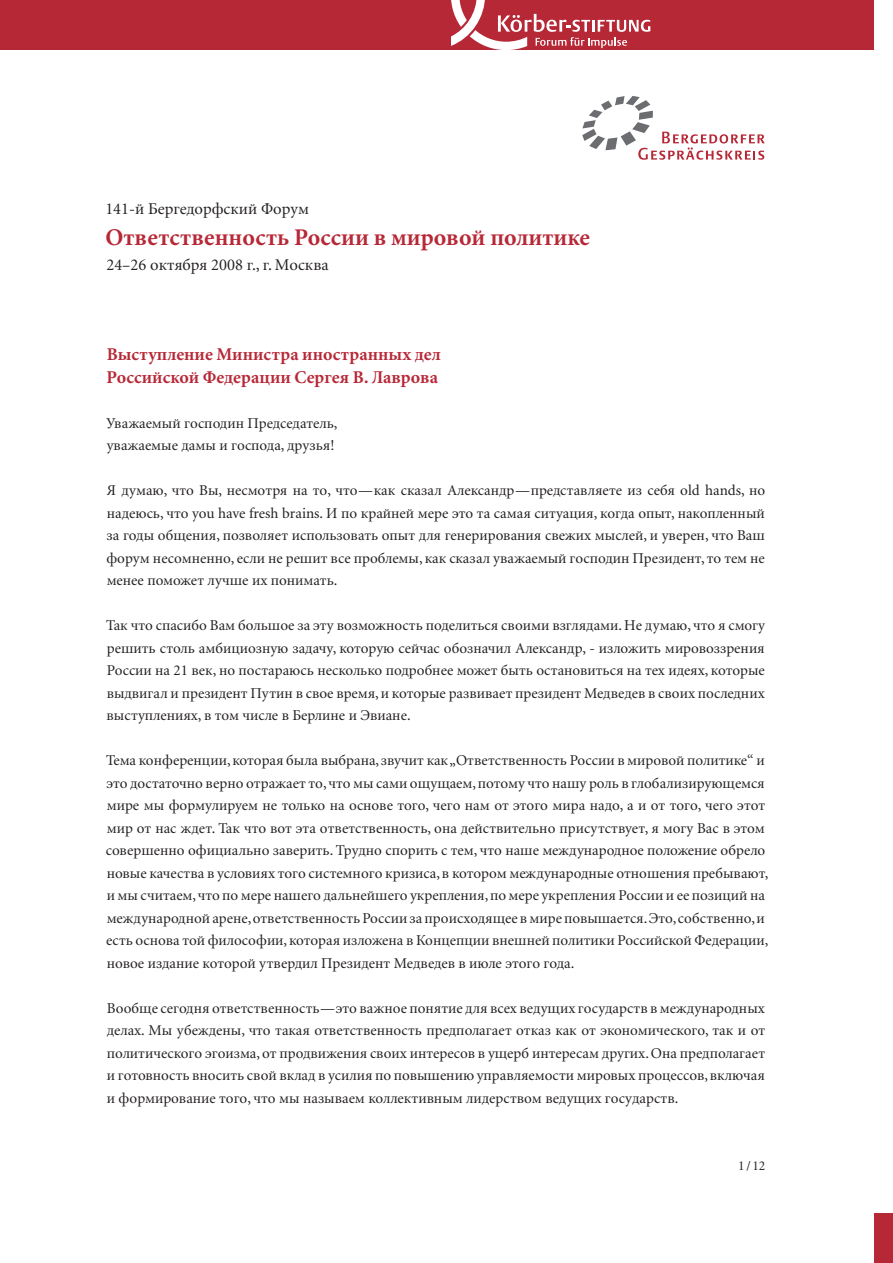
<style>
.page{position:relative;width:893px;height:1263px;background:#fff}
.page>*{position:absolute;margin:0;border:0;box-sizing:border-box;transform-origin:0 0}
.t1{font:700 24px "Minion CYR";color:#b72837}
.t2{font:700 18px/22.5px "Minion CYR";color:#b72837}
.t3{font:16.5px "Minion CYR";color:#231f20}
.t4{font:15px/22.5px "Minion CYR";color:#231f20;text-align:justify}
.t5{font:13.5px "Minion CYR";color:#231f20}
</style>
<div class="page">
<div style="left:0;top:0;width:874px;height:50px;background:#b72837"></div>
<div style="left:874px;top:1213px;width:19px;height:50px;background:#b72837"></div>
<svg style="left:451px;top:0;width:199px;height:50px"></svg>
<svg style="left:582px;top:96px;width:183px;height:64px"></svg>
<p class="t3" style="left:105px;top:199px;width:205px">1 41 -й Бергедорфский Форум</p>
<h1 class="t1" style="left:105px;top:223px;width:486px">Ответственность России в мировой политике</h1>
<p class="t3" style="left:106px;top:255px;width:224px">24–26 октября 2008 г., г. Москва</p>
<p class="t2" style="left:107px;top:343px;width:336px">Выступление Министра иностранных дел<br>Российской Федерации Сергея В. Лаврова</p>
<p class="t4" style="left:106px;top:411px;width:233px">Уважаемый господин Председатель, уважаемые дамы и господа, друзья!</p>
<p class="t4" style="left:106px;top:479px;width:660px">Я думаю, что Вы, несмотря на то, что—как сказал Александр—представляете из себя old hands, но надеюсь, что you have fresh brains. И по крайней мере это та самая ситуация, когда опыт, накопленный за годы общения, позволяет использовать опыт для генерирования свежих мыслей, и уверен, что Ваш форум несомненно, если не решит все проблемы, как сказал уважаемый господин Президент, то тем не менее поможет лучше их понимать.</p>
<p class="t4" style="left:106px;top:614px;width:660px">Так что спасибо Вам большое за эту возможность поделиться своими взглядами.Не думаю, что я смогу решить столь амбициозную задачу, которую сейчас обозначил Александр, - изложить мировоззрения России на 21 век, но постараюсь несколько подробнее может быть остановиться на тех идеях, которые выдвигал и президент Путин в свое время,и которые развивает президент Медведев в своих последних выступлениях, в том числе в Берлине и Эвиане.</p>
<p class="t4" style="left:106px;top:749px;width:664px;text-align:left">Тема конференции,которая была выбрана, звучит как„Ответственность России в мировой политике“ и это достаточно верно отражает то,что мы сами ощущаем,потому что нашу роль в глобализирующемся мире мы формулируем не только на основе того, чего нам от этого мира надо, а и от того, чего этот мир от нас ждет. Так что вот эта ответственность, она действительно присутствует, я могу Вас в этом совершенно официально заверить. Трудно спорить с тем, что наше международное положение обрело новые качества в условиях того системного кризиса, в котором международные отношения пребывают, и мы считаем,что по мере нашего дальнейшего укрепления,по мере укрепления России и ее позиций на международной арене,ответственность России за происходящее вмире повышается.Это,собственно,и есть основа той философии,которая изложена в Концепции внешней политики Российской Федерации, новое издание которой утвердил Президент Медведев в июле этого года.</p>
<p class="t4" style="left:107px;top:996px;width:660px">Вообще сегодня ответственность—это важное понятие для всех ведущих государств в международных делах. Мы убеждены, что такая ответственность предполагает отказ как от экономического, так и от политического эгоизма, от продвижения своих интересов в ущерб интересам других.Она предполагает и готовность вносить свой вклад в усилия по повышению управляемости мировых процессов,включая и формирование того, что мы называем коллективным лидерством ведущих государств.</p>
<p class="t5" style="left:746px;top:1158px;width:20px">/ 12</p>
</div>
